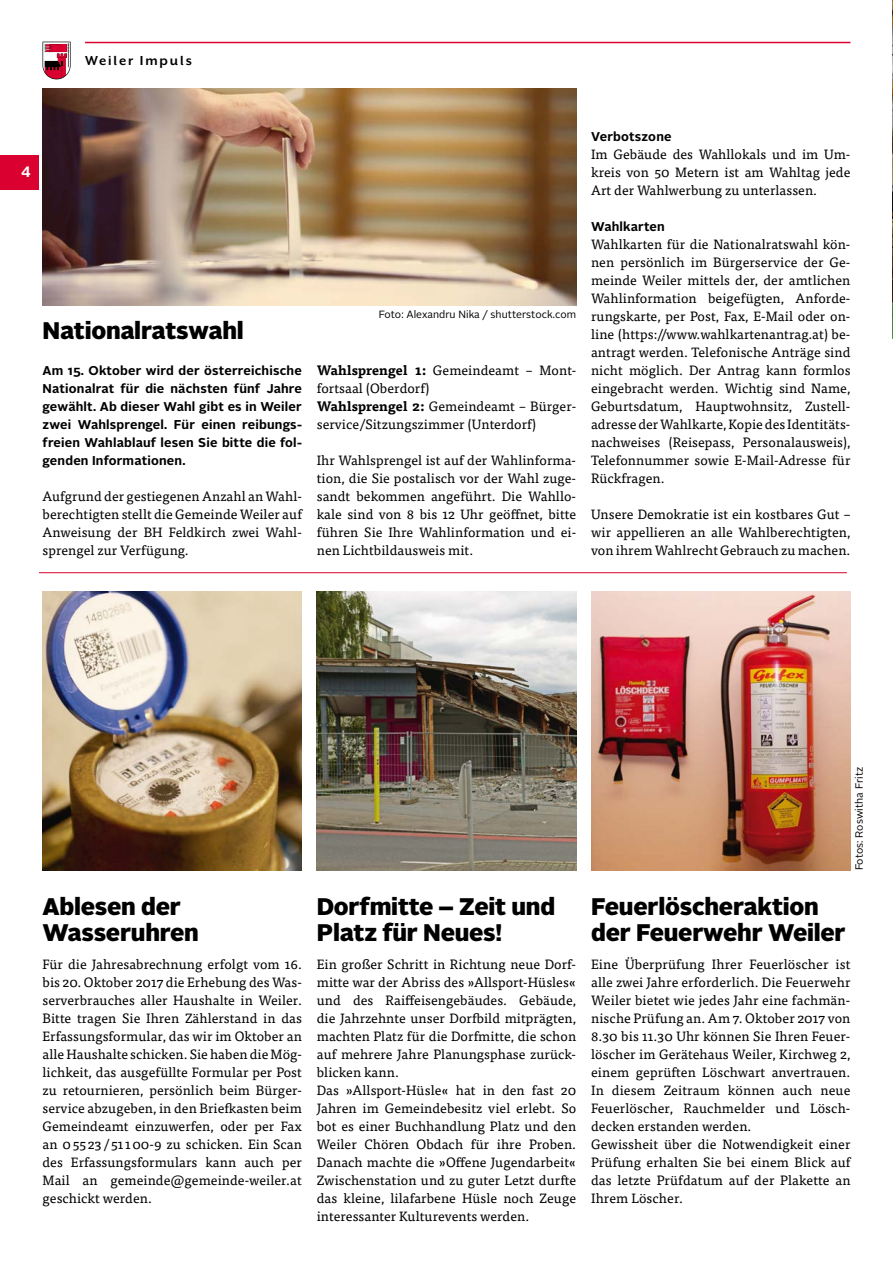
<style>
.page{position:relative;width:893px;height:1263px;background:#fff}
.page>*{position:absolute;margin:0;border:0;box-sizing:border-box;transform-origin:0 0}
.t1{font:900 24px/25.5px "Alright Sans";letter-spacing:-.01em;color:#000}
.t2{font:700 15px "Mr Eaves XL San OT";letter-spacing:.125em;color:#000}
.t3{font:700 15px "Alright Sans";color:#fff}
.t4{font:13.5px/18px "Tisa Pro";letter-spacing:.005em;color:#000;text-align:justify}
.t5{font:700 12.75px/18px "Alright Sans";letter-spacing:.015em;color:#000;text-align:justify}
.t6{font:10.5px "Alright Sans";letter-spacing:.005em;color:#000}
.s1{font-weight:700}
</style>
<div class="page">
<img style="left:591px;top:591px;width:259px;height:279px">
<img style="left:43px;top:591px;width:259px;height:279px">
<img style="left:43px;top:88px;width:533px;height:217px">
<img style="left:892px;top:0;width:1px;height:338px">
<img style="left:317px;top:591px;width:259px;height:279px">
<hr style="left:39px;top:572px;width:808px;height:1px;background:#da002f">
<div style="left:0;top:155px;width:39px;height:34px;background:#da002f"></div>
<hr style="left:85px;top:42px;width:765px;height:1px;background:#da002f">
<svg style="left:43px;top:42px;width:28px;height:37px"></svg>
<p class="t2" style="left:85px;top:53px;width:108px">Weiler Impuls</p>
<p class="t3" style="left:21px;top:161px;width:11px">4</p>
<h1 class="t1" style="left:43px;top:318px;width:203px">Nationalratswahl</h1>
<p class="t5" style="left:43px;top:362px;width:261px">Am 15. Oktober wird der österreichische Nationalrat für die nächsten fünf Jahre gewählt. Ab dieser Wahl gibt es in Weiler zwei Wahlsprengel. Für einen reibungs&shy;freien Wahlablauf lesen Sie bitte die fol&shy;genden Informationen.</p>
<p class="t4" style="left:43px;top:486px;width:261px">Aufgrund der gestiegenen Anzahl an Wahl&shy;berechtigten stellt die Gemeinde Weiler auf Anweisung der BH Feldkirch zwei Wahl&shy;sprengel zur Verfügung.</p>
<p class="t6" style="left:379px;top:307px;width:199px">Foto: Alexandru Nika / shutterstock.com</p>
<p class="t4" style="left:317px;top:360px;width:261px;text-align:left"><span class="s1">Wahlsprengel 1:</span> Gemeindeamt – Mont&shy;fortsaal (Oberdorf)<br><span class="s1">Wahlsprengel 2:</span> Gemeindeamt – Bürger&shy;service/Sitzungszimmer (Unterdorf)</p>
<p class="t4" style="left:317px;top:450px;width:261px">Ihr Wahlsprengel ist auf der Wahlinforma&shy;tion, die Sie postalisch vor der Wahl zuge&shy;sandt bekommen angeführt. Die Wahllo&shy;kale sind von 8 bis 12 Uhr geöffnet, bitte führen Sie Ihre Wahlinformation und ei&shy;nen Lichtbildausweis mit.</p>
<p class="t5" style="left:591px;top:128px;width:82px">Verbotszone</p>
<p class="t4" style="left:591px;top:144px;width:261px">Im Gebäude des Wahllokals und im Um&shy;kreis von 50 Metern ist am Wahltag jede Art der Wahlwerbung zu unterlassen.</p>
<p class="t5" style="left:591px;top:218px;width:75px">Wahlkarten</p>
<p class="t4" style="left:591px;top:234px;width:261px">Wahlkarten für die Nationalratswahl kön&shy;nen persönlich im Bürgerservice der Ge&shy;meinde Weiler mittels der, der amtlichen Wahlinformation beigefügten, Anforde&shy;rungskarte, per Post, Fax, E-Mail oder on&shy;line (https://www.wahlkartenantrag.at) be&shy;antragt werden. Telefonische Anträge sind nicht möglich. Der Antrag kann formlos eingebracht werden. Wichtig sind Name, Geburtsdatum, Hauptwohnsitz, Zustell&shy;adresse der Wahlkarte, Kopie des Identitäts&shy;nachweises (Reisepass, Personalausweis), Telefonnummer sowie E-Mail-Adresse für Rückfragen.</p>
<p class="t4" style="left:591px;top:504px;width:261px">Unsere Demokratie ist ein kostbares Gut – wir appellieren an alle Wahlberechtigten, von ihrem Wahlrecht Gebrauch zu machen.</p>
<h1 class="t1" style="left:43px;top:894px;width:158px">Ablesen der<br>Wasseruhren</h1>
<p class="t4" style="left:43px;top:954px;width:261px">Für die Jahresabrechnung erfolgt vom 16. bis 20. Oktober 2017 die Erhebung des Was&shy;serverbrauches aller Haushalte in Weiler.<br>Bitte tragen Sie Ihren Zählerstand in das Erfassungsformular, das wir im Oktober an alle Haushalte schicken. Sie haben die Mög&shy;lichkeit, das ausgefüllte Formular per Post zu retournieren, persönlich beim Bürger&shy;service abzugeben, in den Briefkasten beim Gemeindeamt einzuwerfen, oder per Fax an 055 23 / 51 100-9 zu schicken. Ein Scan des Erfassungsformulars kann auch per Mail an gemeinde@gemeinde-weiler.at geschickt werden.</p>
<h1 class="t1" style="left:317px;top:894px;width:240px">Dorfmitte – Zeit und<br>Platz für Neues!</h1>
<p class="t4" style="left:317px;top:954px;width:261px;text-align:left">Ein großer Schritt in Richtung neue Dorf&shy;mitte war der Abriss des »Allsport-Hüsles« und des Raiffeisengebäudes. Gebäude, die Jahrzehnte unser Dorfbild mitprägten, machten Platz für die Dorfmitte, die schon auf mehrere Jahre Planungsphase zurück&shy;blicken kann.<br>Das »Allsport-Hüsle« hat in den fast 20<br>Jahren im Gemeindebesitz viel erlebt. So bot es einer Buchhandlung Platz und den Weiler Chören Obdach für ihre Proben.<br>Danach machte die »Offene Jugendarbeit« Zwischenstation und zu guter Letzt durfte das kleine, lilafarbene Hüsle noch Zeuge interessanter Kulturevents werden.</p>
<p class="t6" style="left:852px;top:870px;width:105px;rotate:-90deg">Fotos: Roswitha Fritz</p>
<h1 class="t1" style="left:591px;top:894px;width:256px">Feuerlöscheraktion der Feuerwehr Weiler</h1>
<p class="t4" style="left:591px;top:954px;width:261px;text-align:left">Eine Überprüfung Ihrer Feuerlöscher ist alle zwei Jahre erforderlich. Die Feuerwehr Weiler bietet wie jedes Jahr eine fachmän&shy;nische Prüfung an. Am 7. Oktober 2017 von 8.30 bis 11.30 Uhr können Sie Ihren Feuer&shy;löscher im Gerätehaus Weiler, Kirchweg 2, einem geprüften Löschwart anvertrauen.<br>In diesem Zeitraum können auch neue Feuerlöscher, Rauchmelder und Lösch&shy;decken erstanden werden.<br>Gewissheit über die Notwendigkeit einer Prüfung erhalten Sie bei einem Blick auf das letzte Prüfdatum auf der Plakette an Ihrem Löscher.</p>
</div>
